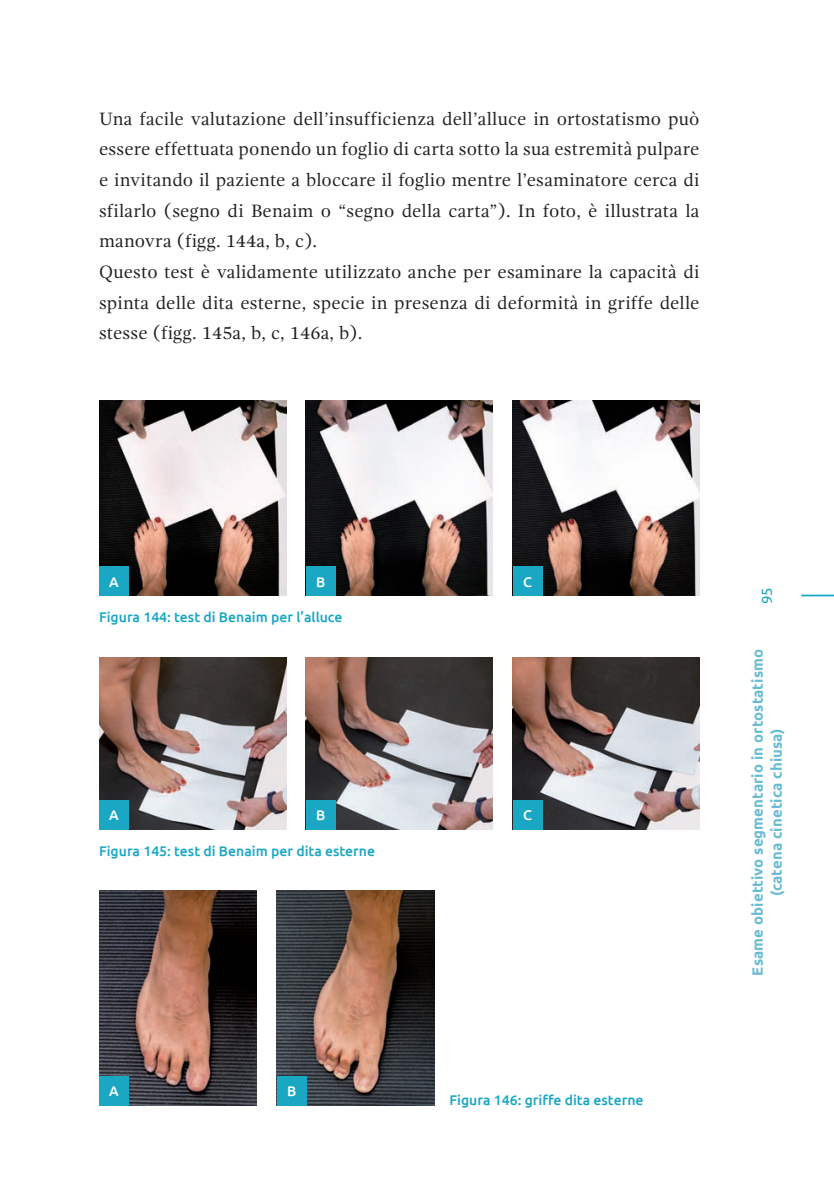
<style>
.page{position:relative;width:834px;height:1191px;background:#fff}
.page>*{position:absolute;margin:0;border:0;box-sizing:border-box;transform-origin:0 0}
.t1{font:18.38px/30.6px "Gandhi Serif";letter-spacing:.01em;color:#231f20}
.t2{font:700 14.88px/19.2px "Ubuntu";letter-spacing:.01em;color:#69bcd3;text-align:center}
.t3{font:14.88px "Ubuntu";color:#1aa7c3}
.t4{font:500 14px "Ubuntu";color:#1aa7c3}
.t5{font:500 14px "Ubuntu";color:#fff}
</style>
<div class="page">
<hr style="left:801px;top:594px;width:33px;height:2px;background:#1aa7c3">
<img style="left:99px;top:400px;width:187px;height:196px">
<img style="left:99px;top:657px;width:187px;height:172px">
<img style="left:277px;top:890px;width:157px;height:215px">
<img style="left:99px;top:890px;width:158px;height:215px">
<img style="left:306px;top:400px;width:187px;height:195px">
<img style="left:306px;top:657px;width:187px;height:172px">
<img style="left:512px;top:400px;width:187px;height:195px">
<img style="left:512px;top:657px;width:187px;height:172px">
<div style="left:99px;top:566px;width:30px;height:30px;background:#1aa7c3"></div>
<div style="left:99px;top:800px;width:30px;height:29px;background:#1aa7c3"></div>
<div style="left:99px;top:1075px;width:30px;height:30px;background:#1aa7c3"></div>
<div style="left:306px;top:566px;width:30px;height:30px;background:#1aa7c3"></div>
<div style="left:306px;top:800px;width:30px;height:29px;background:#1aa7c3"></div>
<div style="left:277px;top:1075px;width:30px;height:30px;background:#1aa7c3"></div>
<div style="left:513px;top:566px;width:29px;height:30px;background:#1aa7c3"></div>
<div style="left:513px;top:800px;width:29px;height:29px;background:#1aa7c3"></div>
<p class="t1" style="left:99px;top:103px;width:602px">Una facile valutazione dell’insufficienza dell’alluce in ortostatismo può essere effettuata ponendo un foglio di carta sotto la sua estremità pulpare e invitando il paziente a bloccare il foglio mentre l’esaminatore cerca di sfilarlo (segno di Benaim o “segno della carta”). In foto, è illustrata la manovra (figg. 144a, b, c).<br>Questo test è validamente utilizzato anche per esaminare la capacità di spinta delle dita esterne, specie in presenza di deformità in griffe delle stesse (figg. 145a, b, c, 146a, b).</p>
<p class="t5" style="left:109px;top:572px;width:11px">A</p>
<p class="t5" style="left:316px;top:572px;width:11px">B</p>
<p class="t4" style="left:99px;top:607px;width:245px">Figura 144: test di Benaim per l’alluce</p>
<p class="t5" style="left:109px;top:806px;width:11px">A</p>
<p class="t5" style="left:316px;top:806px;width:11px">B</p>
<p class="t4" style="left:99px;top:841px;width:277px">Figura 145: test di Benaim per dita esterne</p>
<p class="t5" style="left:523px;top:572px;width:10px">C</p>
<p class="t5" style="left:523px;top:806px;width:10px">C</p>
<p class="t5" style="left:109px;top:1081px;width:11px">A</p>
<p class="t5" style="left:287px;top:1081px;width:11px">B</p>
<p class="t4" style="left:449px;top:1091px;width:195px">Figura 146: griffe dita esterne</p>
<p class="t3" style="left:758px;top:603px;width:18px;rotate:-90deg">95</p>
<p class="t2" style="left:747px;top:975px;width:328px;rotate:-90deg">Esame obiettivo segmentario in ortostatismo (catena cinetica chiusa)</p>
</div>
